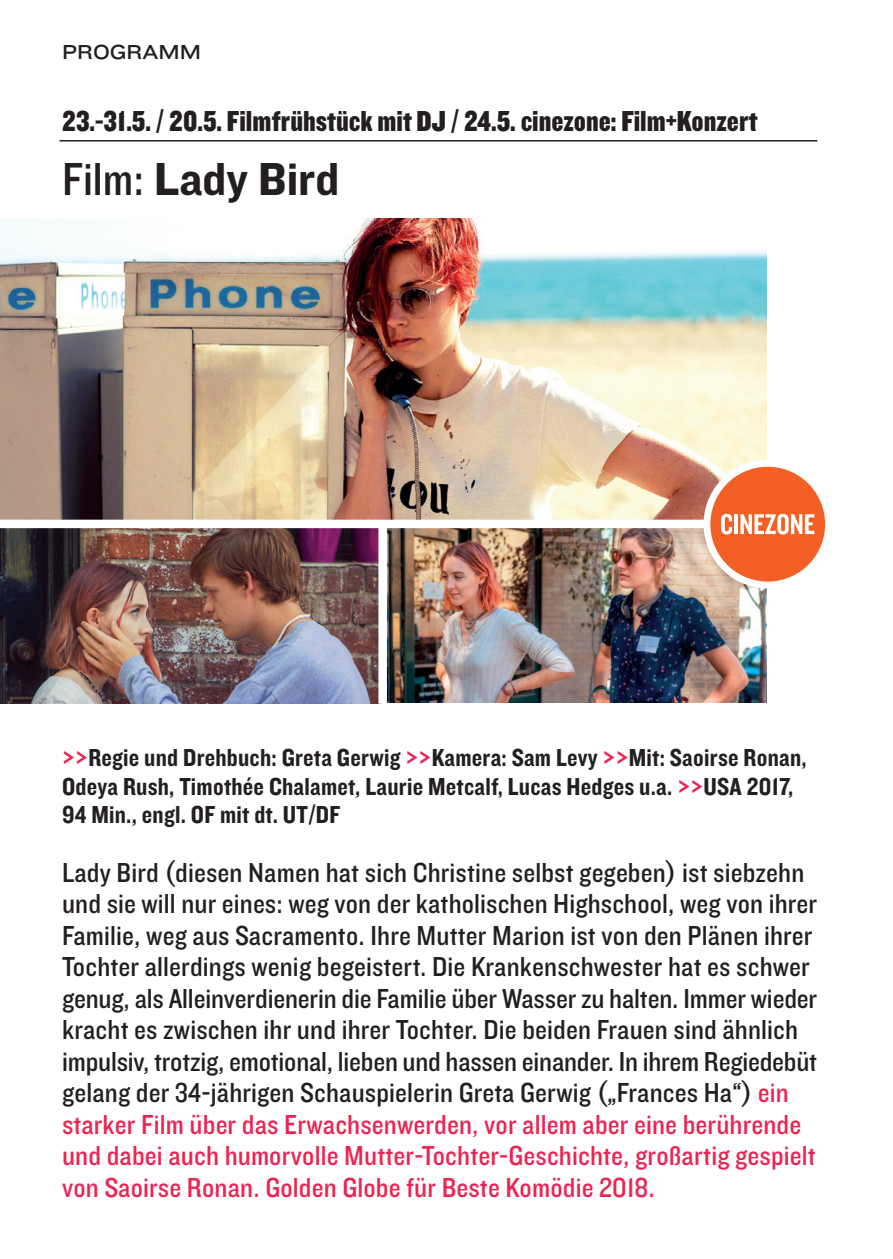
<style>
.page{position:relative;width:893px;height:1259px;background:#fff}
.page>*{position:absolute;margin:0;border:0;box-sizing:border-box;transform-origin:0 0}
.t1{font:48px "Knockout HTF51 Middleweight";color:#231f20}
.t2{font:30px "Knockout HTF70 Full Welterwt";color:#231f20}
.t3{font:28.5px/31.5px "Knockout HTF30 Junior Welterwt";letter-spacing:.005em;color:#231f20}
.t4{font:25.5px/28.5px "Knockout HTF50 Welterweight";letter-spacing:.01em;color:#231f20}
.t5{font:21px "Knockout HTF33 Junior Heviwt";color:#231f20}
.s1{font-family:"Knockout HTF30 Junior Welterwt"}
.s2{color:#ed2452}
</style>
<div class="page">
<img style="left:0;top:218px;width:767px;height:301px">
<img style="left:0;top:528px;width:378px;height:175px">
<img style="left:387px;top:528px;width:380px;height:174px">
<hr style="left:60px;top:140px;width:757px;height:1px;background:#231f20">
<svg style="left:695px;top:451px;width:131px;height:146px"></svg>
<p class="t5" style="left:62px;top:45px;width:140px">PROGRAMM</p>
<p class="t2" style="left:62px;top:110px;width:697px">23.-31.5. / 20.5. Filmfrühstück mit DJ / 24.5. cinezone: Film+Konzert</p>
<h1 class="t1" style="left:62px;top:162px;width:279px"><span class="s1">Film:</span> Lady Bird</h1>
<p class="t4" style="left:62px;top:745px;width:746px"><span class="s2">&gt;&gt;</span>Regie und Drehbuch: Greta Gerwig <span class="s2">&gt;&gt;</span>Kamera: Sam Levy <span class="s2">&gt;&gt;</span>Mit: Saoirse Ronan,<br>Odeya Rush, Timothée Chalamet, Laurie Metcalf, Lucas Hedges u.a. <span class="s2">&gt;&gt;</span>USA 2017,<br>94 Min., engl. OF mit dt. UT/DF</p>
<p class="t3" style="left:62px;top:858px;width:757px">Lady Bird (diesen Namen hat sich Christine selbst gegeben) ist siebzehn und sie will nur eines: weg von der katholischen Highschool, weg von ihrer Familie, weg aus Sacramento. Ihre Mutter Marion ist von den Plänen ihrer Tochter allerdings wenig begeistert. Die Krankenschwester hat es schwer genug, als Alleinverdienerin die Familie über Wasser zu halten. Immer wieder kracht es zwischen ihr und ihrer Tochter. Die beiden Frauen sind ähnlich impulsiv, trotzig, emotional, lieben und hassen einander. In ihrem Regiedebüt gelang der 34-jährigen Schauspielerin Greta Gerwig („Frances Ha“) <span class="s2">ein starker Film über das Erwachsenwerden, vor allem aber eine berührende und dabei auch humorvolle Mutter-Tochter-Geschichte, großartig gespielt von Saoirse Ronan. Golden Globe für Beste Komödie 2018.</span></p>
</div>
